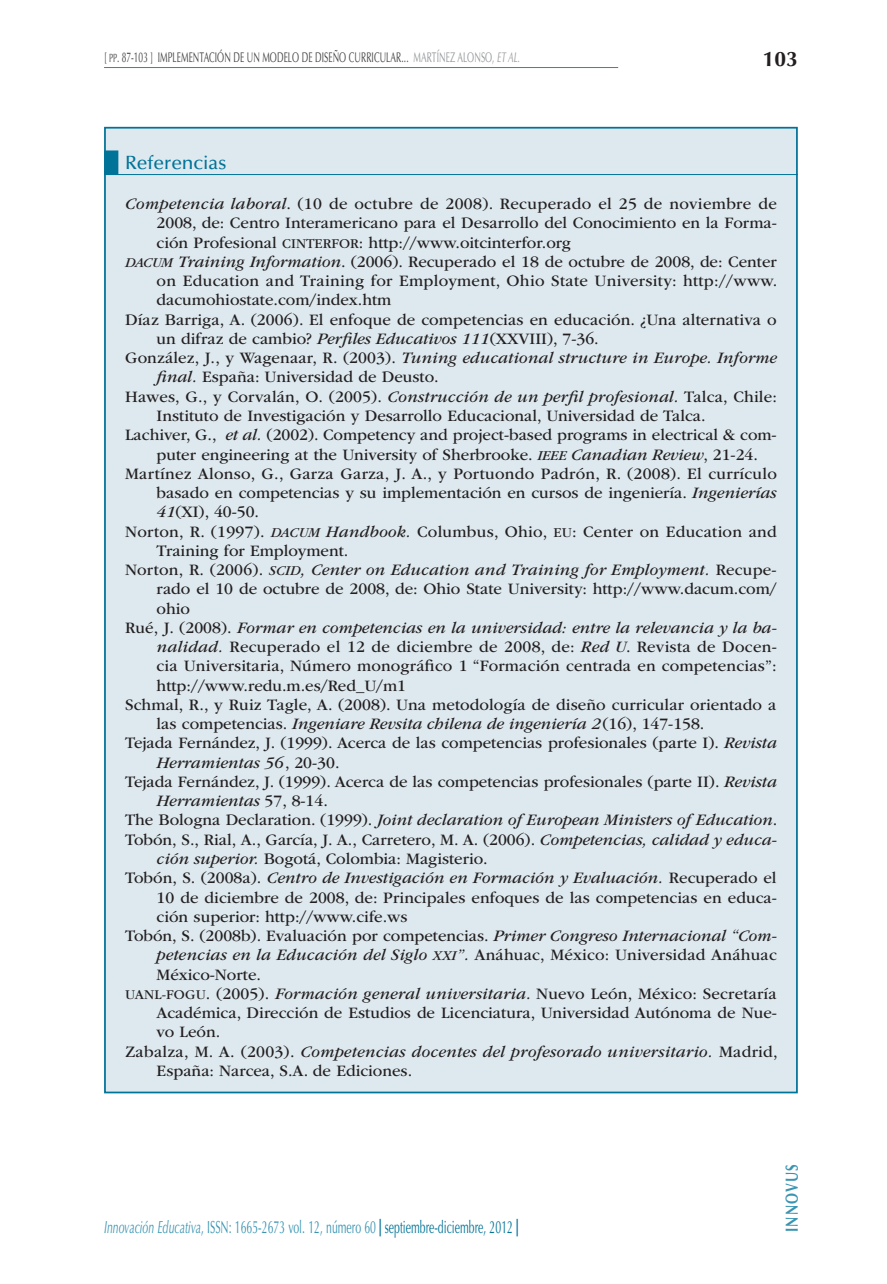
<style>
.page{position:relative;width:887px;height:1284px;background:#fff}
.page>*{position:absolute;margin:0;border:0;box-sizing:border-box;transform-origin:0 0}
.t1{font:700 21px "Optima LT Std";color:#231f20}
.t2{font:500 19.25px "Optima LT Std";letter-spacing:-.005em;color:#007398}
.t3{font:17.5px "Optima LT Std";color:#3994b2;scale:.6 1}
.t4{font:700 17.5px "Optima LT Std";letter-spacing:.1em;color:#3994b2;scale:.75 1}
.t5{font:16.62px "ITC Garamond Std";color:#231f20}
.t6{font:italic 16.62px "ITC Garamond Std";letter-spacing:.005em;color:#231f20}
.t7{font:16.62px "ITC Garamond Std";letter-spacing:.02em;color:#231f20}
.t8{font:14px "Optima LT Std";letter-spacing:.01em;color:#3e3e3f;scale:.6 1}
.s1{font-family:"Optima LT Std SC850";font-size:11.9px}
.s2{color:#939598}
.s3{font-style:italic;color:#939598}
.s4{font-style:italic}
.s5{font-size:14px}
.s6{font-style:italic;font-size:14px}
.s7{font-style:normal}
.s8{font-family:"ITC Garamond Std Bk Ita SC850";font-size:14.17px}
.s9{font-family:"ITC Garamond Std Bk SC850";font-size:14.17px}
.s10{font-family:"ITC Garamond Std Bk Ita SC850";font-style:normal;font-size:14.17px}
.s11{font-weight:900;color:#007398}
.s12{color:#007398}
</style>
<div class="page">
<hr style="left:104px;top:67px;width:514px;height:1px;background:#1f8dad">
<div style="left:104px;top:127px;width:693px;height:966px;background:#dde9ef;border:2px solid #007398"></div>
<div style="left:104px;top:150px;width:14px;height:25px;background:#007398"></div>
<hr style="left:104px;top:174px;width:693px;height:1px;background:#007398">
<p class="t8" style="left:104px;top:49px;width:694px">[ <span class="s1">pp</span>. 87-103 ] IMPLEMENTACIÓN DE UN MODELO DE DISEÑO CURRICULAR... <span class="s2">MARTÍN EZ ALONSO,</span> <span class="s3">et al.</span></p>
<p class="t1" style="left:762px;top:47px;width:37px">103</p>
<p class="t2" style="left:125px;top:152px;width:103px">Referencias</p>
<p class="t7" style="left:125px;top:195px;width:653px"><span class="s4">Competencia laboral</span>. (10 de octubre de 2008). Recuperado el 25 de noviembre de</p>
<p class="t5" style="left:157px;top:214px;width:621px">2008, de: Centro Interamericano para el Desarrollo del Conocimiento en la Forma-</p>
<p class="t5" style="left:157px;top:233px;width:416px">ción Profesional <span class="s5">CINTERFOR</span>: http://www.oitcinterfor.org</p>
<p class="t5" style="left:125px;top:252px;width:653px"><span class="s6">DACUM</span> <span class="s4">Training Information</span>. (2006). Recuperado el 18 de octubre de 2008, de: Center</p>
<p class="t7" style="left:157px;top:272px;width:622px">on Education and Training for Employment, Ohio State University: http://www.</p>
<p class="t5" style="left:157px;top:291px;width:236px">dacumohiostate.com/index.htm</p>
<p class="t5" style="left:125px;top:310px;width:653px">Díaz Barriga, A. (2006). El enfoque de competencias en educación. ¿Una alternativa o</p>
<p class="t5" style="left:157px;top:329px;width:443px">un difraz de cambio? <span class="s4">Perfiles Educativos 111</span>(XXVIII), 7-36.</p>
<p class="t6" style="left:125px;top:349px;width:653px"><span class="s7">González, J., y Wagenaar, R. (2003).</span> Tuning educational structure in Europe. Informe</p>
<p class="t5" style="left:157px;top:368px;width:284px"><span class="s4">final.</span> España: Universidad de Deusto.</p>
<p class="t5" style="left:125px;top:387px;width:653px">Hawes, G., y Corvalán, O. (2005). <span class="s4">Construcción de un perfil profesional.</span> Talca, Chile:</p>
<p class="t5" style="left:157px;top:406px;width:550px">Instituto de Investigación y Desarrollo Educacional, Universidad de Talca.</p>
<p class="t5" style="left:125px;top:426px;width:653px">Lachiver, G., <span class="s4">et al.</span> (2002). Competency and project-based programs in electrical &amp; com-</p>
<p class="t5" style="left:157px;top:445px;width:603px">puter engineering at the University of Sherbrooke. <span class="s8">IEEE</span> <span class="s4">Canadian Review</span>, 21-24.</p>
<p class="t5" style="left:125px;top:464px;width:653px">Martínez Alonso, G., Garza Garza, J. A., y Portuondo Padrón, R. (2008). El currículo</p>
<p class="t5" style="left:157px;top:483px;width:621px">basado en competencias y su implementación en cursos de ingeniería. <span class="s4">Ingenierías</span></p>
<p class="t5" style="left:157px;top:503px;width:104px"><span class="s4">41</span>(XI), 40-50.</p>
<p class="t5" style="left:125px;top:522px;width:653px">Norton, R. (1997). <span class="s8">DACUM</span> <span class="s4">Handbook.</span> Columbus, Ohio, <span class="s9">eu</span>: Center on Education and</p>
<p class="t5" style="left:157px;top:541px;width:193px">Training for Employment.</p>
<p class="t6" style="left:125px;top:560px;width:653px"><span class="s7">Norton, R. (2006).</span> <span class="s10">SCID</span>, Center on Education and Training for Employment. <span class="s7">Recupe-</span></p>
<p class="t5" style="left:157px;top:580px;width:621px">rado el 10 de octubre de 2008, de: Ohio State University: http://www.dacum.com/</p>
<p class="t5" style="left:157px;top:599px;width:35px">ohio</p>
<p class="t6" style="left:125px;top:618px;width:653px"><span class="s7">Rué, J. (2008).</span> Formar en competencias en la universidad: entre la relevancia y la ba-</p>
<p class="t5" style="left:157px;top:637px;width:621px"><span class="s4">nalidad.</span> Recuperado el 12 de diciembre de 2008, de: <span class="s4">Red U</span>. Revista de Docen-</p>
<p class="t5" style="left:157px;top:657px;width:621px">cia Universitaria, Número monográfico 1 “Formación centrada en competencias”:</p>
<p class="t5" style="left:157px;top:676px;width:251px">http://www.redu.m.es/Red_U/m1</p>
<p class="t5" style="left:125px;top:695px;width:652px">Schmal, R., y Ruiz Tagle, A. (2008). Una metodología de diseño curricular orientado a</p>
<p class="t6" style="left:157px;top:714px;width:549px"><span class="s7">las competencias.</span> Ingeniare Revsita chilena de ingeniería 2<span class="s7">(16), 147-158.</span></p>
<p class="t5" style="left:125px;top:734px;width:653px">Tejada Fernández, J. (1999). Acerca de las competencias profesionales (parte I). <span class="s4">Revista</span></p>
<p class="t6" style="left:157px;top:753px;width:184px">Herramientas 56<span class="s7">, 20-30.</span></p>
<p class="t5" style="left:125px;top:772px;width:653px">Tejada Fernández, J. (1999). Acerca de las competencias profesionales (parte II). <span class="s4">Revista</span></p>
<p class="t6" style="left:157px;top:791px;width:173px">Herramientas <span class="s7">57, 8-14.</span></p>
<p class="t6" style="left:125px;top:811px;width:653px"><span class="s7">The Bologna Declaration. (1999).</span> Joint declaration of European Ministers of Education<span class="s7">.</span></p>
<p class="t5" style="left:125px;top:830px;width:653px">Tobón, S., Rial, A., García, J. A., Carretero, M. A. (2006). <span class="s4">Competencias, calidad y educa-</span></p>
<p class="t5" style="left:157px;top:849px;width:332px"><span class="s4">ción superior.</span> Bogotá, Colombia: Magisterio.</p>
<p class="t6" style="left:125px;top:868px;width:653px"><span class="s7">Tobón, S. (2008a).</span> Centro de Investigación en Formación y Evaluación. <span class="s7">Recuperado el</span></p>
<p class="t5" style="left:157px;top:888px;width:622px">10 de diciembre de 2008, de: Principales enfoques de las competencias en educa-</p>
<p class="t5" style="left:157px;top:907px;width:252px">ción superior: http://www.cife.ws</p>
<p class="t5" style="left:125px;top:926px;width:653px">Tobón, S. (2008b). Evaluación por competencias. <span class="s4">Primer Congreso Internacional “Com-</span></p>
<p class="t5" style="left:157px;top:945px;width:621px"><span class="s4">petencias en la Educación del Siglo</span> <span class="s6">XXI</span><span class="s4">”.</span> Anáhuac, México: Universidad Anáhuac</p>
<p class="t5" style="left:157px;top:965px;width:106px">México-Norte.</p>
<p class="t5" style="left:125px;top:984px;width:653px"><span class="s5">UANL-FOGU</span>. (2005). <span class="s4">Formación general universitaria.</span> Nuevo León, México: Secretaría</p>
<p class="t5" style="left:157px;top:1003px;width:621px">Académica, Dirección de Estudios de Licenciatura, Universidad Autónoma de Nue-</p>
<p class="t5" style="left:157px;top:1022px;width:65px">vo León.</p>
<p class="t6" style="left:125px;top:1042px;width:654px"><span class="s7">Zabalza, M. A. (2003).</span> Competencias docentes del profesorado universitario. <span class="s7">Madrid,</span></p>
<p class="t5" style="left:157px;top:1061px;width:257px">España: Narcea, S.A. de Ediciones.</p>
<p class="t3" style="left:104px;top:1217px;width:692px"><span class="s4">Innovación Educativa</span>, ISSN: 1665-2673 VOL. 12, NÚMERO 60 <span class="s11">|</span> <span class="s12">SEPTIEMBRE-DICIEMBRE, 2012</span> <span class="s11">|</span></p>
<p class="t4" style="left:781px;top:1232px;width:93px;rotate:-90deg">INNOVUS</p>
</div>
